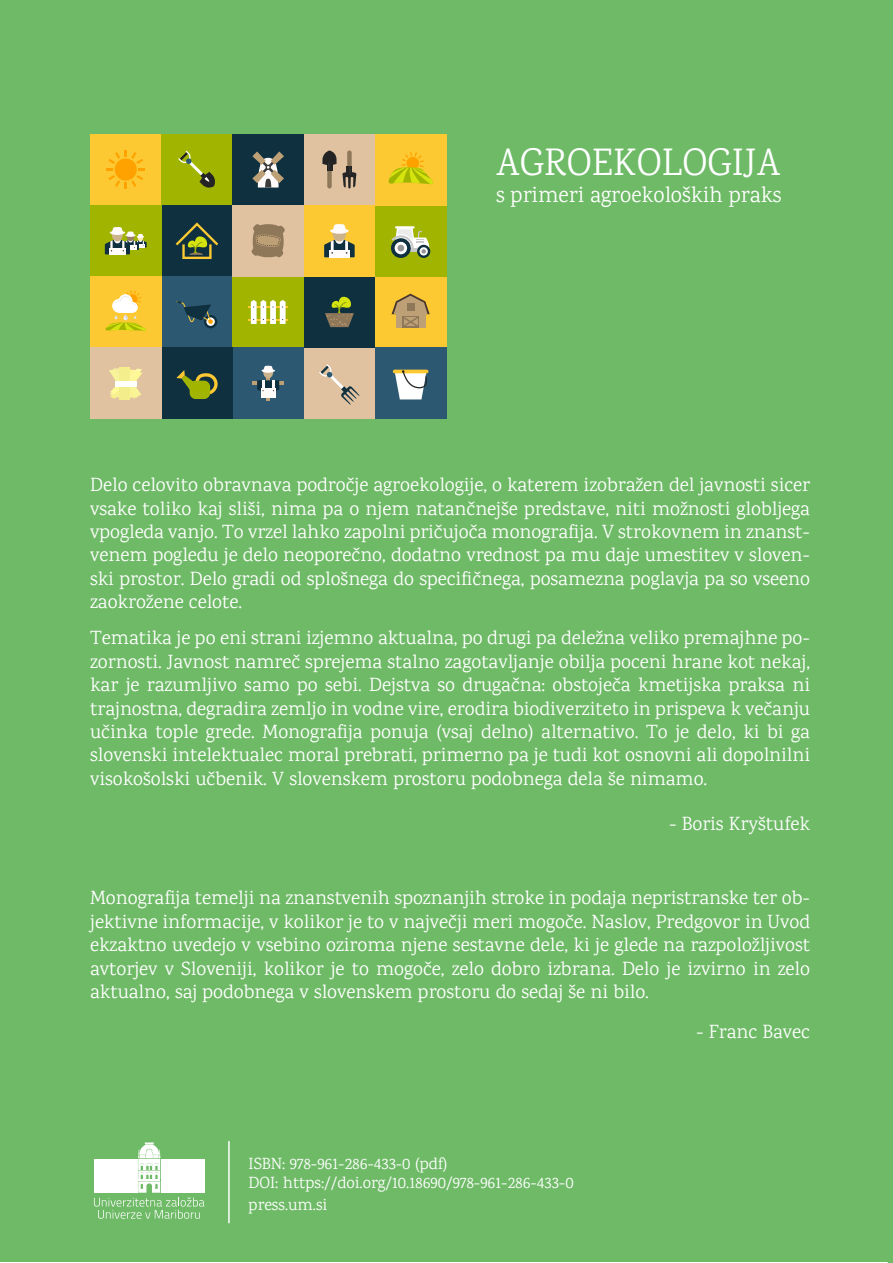
<style>
.page{position:relative;width:893px;height:1263px;background:#fff}
.page>*{position:absolute;margin:0;border:0;box-sizing:border-box;transform-origin:0 0}
.Besedilo{font:39px "Karma";color:#fff}
.Besedilo-2{font:22.5px "Karma";color:#fff}
.t1{font:19.5px/23.4px "Karma";color:#fff;text-align:justify}
.Besedilo-3{font:16.5px "Karma";color:#fff}
</style>
<div class="page">
<div style="left:0;top:0;width:893px;height:1261px;background:#6eba66"></div>
<svg style="left:94px;top:1142px;width:111px;height:77px"></svg>
<hr style="left:228px;top:1141px;width:2px;height:82px;background:#fff">
<div style="left:90px;top:134px;width:71px;height:71px;background:#fdc933"></div>
<svg style="left:106px;top:150px;width:39px;height:39px"></svg>
<div style="left:161px;top:134px;width:72px;height:71px;background:#a1b400"></div>
<svg style="left:178px;top:151px;width:37px;height:37px"></svg>
<div style="left:304px;top:348px;width:71px;height:71px;background:#e0c2a1"></div>
<svg style="left:319px;top:364px;width:41px;height:41px"></svg>
<div style="left:304px;top:134px;width:71px;height:71px;background:#e0c2a1"></div>
<div style="left:327px;top:164px;width:5px;height:24px;background:#8f785a;border-radius:2px"></div>
<svg style="left:322px;top:150px;width:14px;height:20px"></svg>
<div style="left:347px;top:150px;width:5px;height:23px;background:#8f785a;border-radius:2px"></div>
<svg style="left:342px;top:167px;width:14px;height:21px"></svg>
<div style="left:375px;top:276px;width:71px;height:72px;background:#fdc933"></div>
<svg style="left:392px;top:294px;width:38px;height:33px"></svg>
<div style="left:161px;top:205px;width:72px;height:71px;background:#0f303f"></div>
<svg style="left:176px;top:222px;width:42px;height:37px"></svg>
<div style="left:304px;top:276px;width:71px;height:72px;background:#0f303f"></div>
<svg style="left:325px;top:297px;width:29px;height:30px"></svg>
<div style="left:304px;top:205px;width:71px;height:71px;background:#fdc933"></div>
<svg style="left:324px;top:224px;width:31px;height:33px"></svg>
<div style="left:90px;top:205px;width:71px;height:71px;background:#a1b400"></div>
<svg style="left:105px;top:227px;width:42px;height:27px"></svg>
<div style="left:161px;top:276px;width:72px;height:72px;background:#2d5871"></div>
<div style="left:204px;top:315px;width:13px;height:13px;background:#0f303f;border-radius:50%"></div>
<svg style="left:206px;top:317px;width:9px;height:9px"></svg>
<svg style="left:177px;top:301px;width:36px;height:23px"></svg>
<div style="left:233px;top:276px;width:71px;height:72px;background:#a1b400"></div>
<hr style="left:248px;top:306px;width:40px;height:2px;background:#fdc933">
<hr style="left:248px;top:319px;width:40px;height:1px;background:#fdc933">
<svg style="left:251px;top:300px;width:35px;height:24px"></svg>
<div style="left:375px;top:205px;width:71px;height:71px;background:#a1b400"></div>
<svg style="left:417px;top:245px;width:13px;height:13px"></svg>
<svg style="left:391px;top:238px;width:20px;height:20px"></svg>
<hr style="left:395px;top:226px;width:20px;height:2px;background:#fff">
<svg style="left:391px;top:228px;width:39px;height:26px"></svg>
<div style="left:233px;top:134px;width:71px;height:71px;background:#0f303f"></div>
<svg style="left:252px;top:151px;width:32px;height:37px"></svg>
<div style="left:90px;top:276px;width:71px;height:72px;background:#fdc933"></div>
<div style="left:112px;top:299px;width:14px;height:14px;background:#fff;border-radius:50%"></div>
<div style="left:127px;top:302px;width:11px;height:11px;background:#fff;border-radius:50%"></div>
<div style="left:119px;top:307px;width:13px;height:6px;background:#fff"></div>
<svg style="left:114px;top:290px;width:27px;height:18px"></svg>
<svg style="left:105px;top:314px;width:41px;height:17px"></svg>
<div style="left:233px;top:205px;width:71px;height:71px;background:#e0c2a1"></div>
<svg style="left:251px;top:224px;width:34px;height:34px"></svg>
<div style="left:233px;top:348px;width:71px;height:71px;background:#2d5871"></div>
<hr style="left:267px;top:377px;width:3px;height:24px;background:#bda075">
<hr style="left:253px;top:381px;width:31px;height:3px;background:#bda075">
<div style="left:263px;top:367px;width:10px;height:11px;background:#cdb38b;border-radius:50%"></div>
<svg style="left:262px;top:366px;width:13px;height:7px"></svg>
<div style="left:261px;top:388px;width:15px;height:10px;background:#fffbfb"></div>
<svg style="left:257px;top:380px;width:22px;height:12px"></svg>
<div style="left:161px;top:348px;width:72px;height:71px;background:#0f303f"></div>
<svg style="left:176px;top:370px;width:42px;height:25px"></svg>
<div style="left:190px;top:381px;width:20px;height:18px;background:#a1b400;border-radius:6px"></div>
<div style="left:90px;top:348px;width:71px;height:71px;background:#e0c2a1"></div>
<div style="left:119px;top:367px;width:11px;height:15px;background:#f5ee8c"></div>
<svg style="left:109px;top:368px;width:34px;height:31px"></svg>
<div style="left:119px;top:384px;width:10px;height:15px;background:#f3ed8b"></div>
<div style="left:115px;top:381px;width:22px;height:6px;background:#fff"></div>
<div style="left:375px;top:348px;width:71px;height:71px;background:#2d5871"></div>
<hr style="left:393px;top:370px;width:35px;height:3px;background:#fdc933;border-radius:2px">
<svg style="left:395px;top:370px;width:32px;height:29px"></svg>
<div style="left:375px;top:134px;width:71px;height:71px;background:#fdc933"></div>
<svg style="left:388px;top:152px;width:45px;height:32px"></svg>
<p class="Besedilo" style="left:496px;top:139px;width:286px">AGROEKOLOGIJA</p>
<p class="Besedilo-2" style="left:496px;top:182px;width:287px">s primeri agroekoloških praks</p>
<p class="t1" style="left:90px;top:473px;width:721px">Delo celovito obravnava področje agroekologije, o katerem izobražen del javnosti sicer vsake toliko kaj sliši, nima pa o njem natančnejše predstave, niti možnosti globljega vpogleda vanjo. To vrzel lahko zapolni pričujoča monografija. V strokovnem in znanst&shy;venem pogledu je delo neoporečno, dodatno vrednost pa mu daje umestitev v sloven&shy;ski prostor. Delo gradi od splošnega do specifičnega, posamezna poglavja pa so vseeno zaokrožene celote.</p>
<p class="t1" style="left:90px;top:626px;width:721px">Tematika je po eni strani izjemno aktualna, po drugi pa deležna veliko premajhne po&shy;zornosti. Javnost namreč sprejema stalno zagotavljanje obilja poceni hrane kot nekaj, kar je razumljivo samo po sebi. Dejstva so drugačna: obstoječa kmetijska praksa ni trajnostna, degradira zemljo in vodne vire, erodira biodiverziteto in prispeva k večanju učinka tople grede. Monografija ponuja (vsaj delno) alternativo. To je delo, ki bi ga slovenski intelektualec moral prebrati, primerno pa je tudi kot osnovni ali dopolnilni visokošolski učbenik. V slovenskem prostoru podobnega dela še nimamo.</p>
<p class="t1" style="left:669px;top:811px;width:142px">- Boris Kryštufek</p>
<p class="t1" style="left:90px;top:886px;width:721px">Monografija temelji na znanstvenih spoznanjih stroke in podaja nepristranske ter ob&shy;jektivne informacije, v kolikor je to v največji meri mogoče. Naslov, Predgovor in Uvod ekzaktno uvedejo v vsebino oziroma njene sestavne dele, ki je glede na razpoložljivost avtorjev v Sloveniji, kolikor je to mogoče, zelo dobro izbrana. Delo je izvirno in zelo aktualno, saj podobnega v slovenskem prostoru do sedaj še ni bilo.</p>
<p class="Besedilo-3" style="left:249px;top:1153px;width:200px">ISBN: 978-961-286-433-0 (pdf)</p>
<p class="Besedilo-3" style="left:249px;top:1173px;width:327px">DOI: https://doi.org/10.18690/978-961-286-433-0</p>
<p class="Besedilo-3" style="left:249px;top:1195px;width:80px">press.um.si</p>
<p class="t1" style="left:696px;top:1019px;width:116px">- Franc Bavec</p>
</div>
